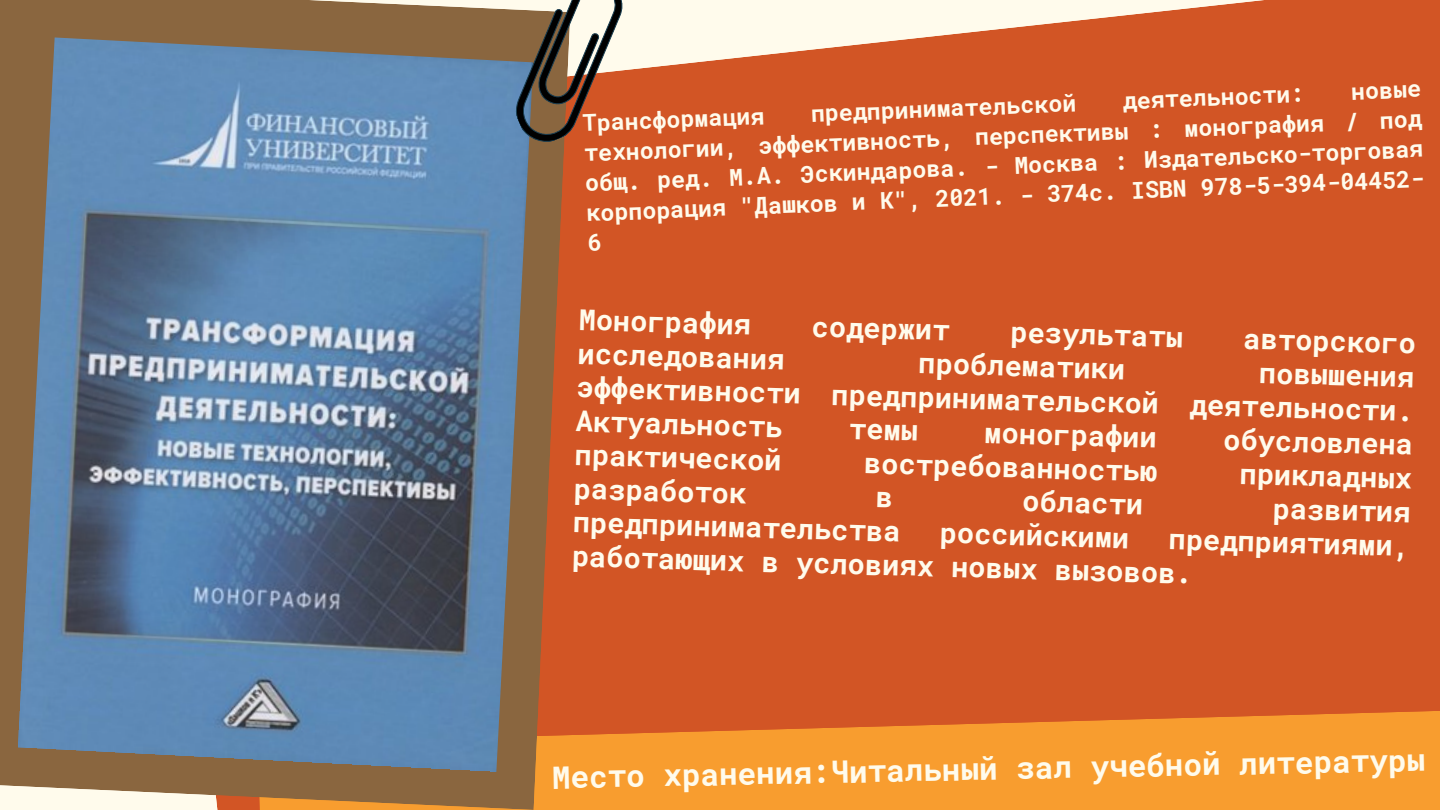
<style>
.page{position:relative;width:1440px;height:810px;background:#fff}
.page>*{position:absolute;margin:0;border:0;box-sizing:border-box;transform-origin:0 0}
.t1{font:700 31px "Roboto Mono";color:#fffbec}
.t2{font:700 28.8px/35.9px "Roboto Mono";color:#fffbec;text-align:justify}
.t3{font:700 23.3px/32.6px "Roboto Mono";color:#fffbec;text-align:right}
</style>
<div class="page">
<div style="left:570px;top:0;width:870px;height:710px;background:#d25525"></div>
<svg style="left:570px;top:710px;width:870px;height:100px;background:#f2932d"></svg>
<svg style="left:0;top:0;width:570px;height:810px;background:#a37045"></svg>
<img style="left:18px;top:37px;width:515px;height:735px">
<svg style="left:480px;top:0;width:181px;height:151px;background:#9d7d6c"></svg>
<svg style="left:877px;top:492px;width:14px;height:16px"></svg>
<svg style="left:589px;top:234px;width:12px;height:18px"></svg>
<p class="t3" style="left:582px;top:101px;width:840px;rotate:-2deg">новые<br>технологии, эффективность, перспективы : монография / под</p>
<p class="t3" style="left:810px;top:96px;width:267px;rotate:-2deg">предпринимательской</p>
<p class="t3" style="left:1122px;top:83px;width:183px;rotate:-2deg">деятельности:</p>
<p class="t3" style="left:582px;top:106px;width:183px;rotate:-2deg">Трансформация</p>
<p class="t3" style="left:585px;top:165px;width:840px;line-height:30.1px;text-align:left;rotate:-2deg">общ. ред. М.А. Эскиндарова. - Москва : Издательско-торговая корпорация "Дашков и К", 2021. - 374с. ISBN 978-5-394-04452-</p>
<p class="t2" style="left:579px;top:300px;width:174px;rotate:2deg">Монография</p>
<p class="t2" style="left:813px;top:307px;width:140px;rotate:2deg">содержит</p>
<p class="t2" style="left:1011px;top:313px;width:174px;rotate:2deg">результаты</p>
<p class="t2" style="left:1244px;top:319px;width:174px;rotate:2deg">авторского</p>
<p class="t2" style="left:579px;top:334px;width:209px;rotate:2deg">исследования</p>
<p class="t2" style="left:919px;top:344px;width:209px;rotate:2deg">проблематики</p>
<p class="t2" style="left:579px;top:330px;width:839px;text-indent:681px;rotate:2deg">повышения эффективности предпринимательской деятельности.<br>Актуальность</p>
<p class="t2" style="left:850px;top:410px;width:71px;rotate:2deg">темы</p>
<p class="t2" style="left:985px;top:413px;width:174px;rotate:2deg">монографии</p>
<p class="t2" style="left:1224px;top:420px;width:191px;rotate:2deg">обусловлена</p>
<p class="t2" style="left:576px;top:435px;width:209px;rotate:2deg">практической</p>
<p class="t2" style="left:865px;top:443px;width:295px;rotate:2deg">востребованностью</p>
<p class="t2" style="left:1240px;top:454px;width:174px;rotate:2deg">прикладных</p>
<p class="t2" style="left:575px;top:469px;width:174px;rotate:2deg">разработок</p>
<p class="t2" style="left:1023px;top:482px;width:122px;rotate:2deg">области</p>
<p class="t2" style="left:1274px;top:489px;width:140px;rotate:2deg">развития</p>
<p class="t2" style="left:574px;top:502px;width:329px;rotate:2deg">предпринимательства</p>
<p class="t2" style="left:941px;top:513px;width:191px;rotate:2deg">российскими</p>
<p class="t2" style="left:574px;top:498px;width:839px;line-height:36.4px;text-indent:596px;rotate:2deg">предприятиями, работающих в условиях новых вызовов.</p>
<p class="t1" style="left:552px;top:755px;width:875px;rotate:-1deg">Место хранения:Читальный зал учебной литературы</p>
</div>
